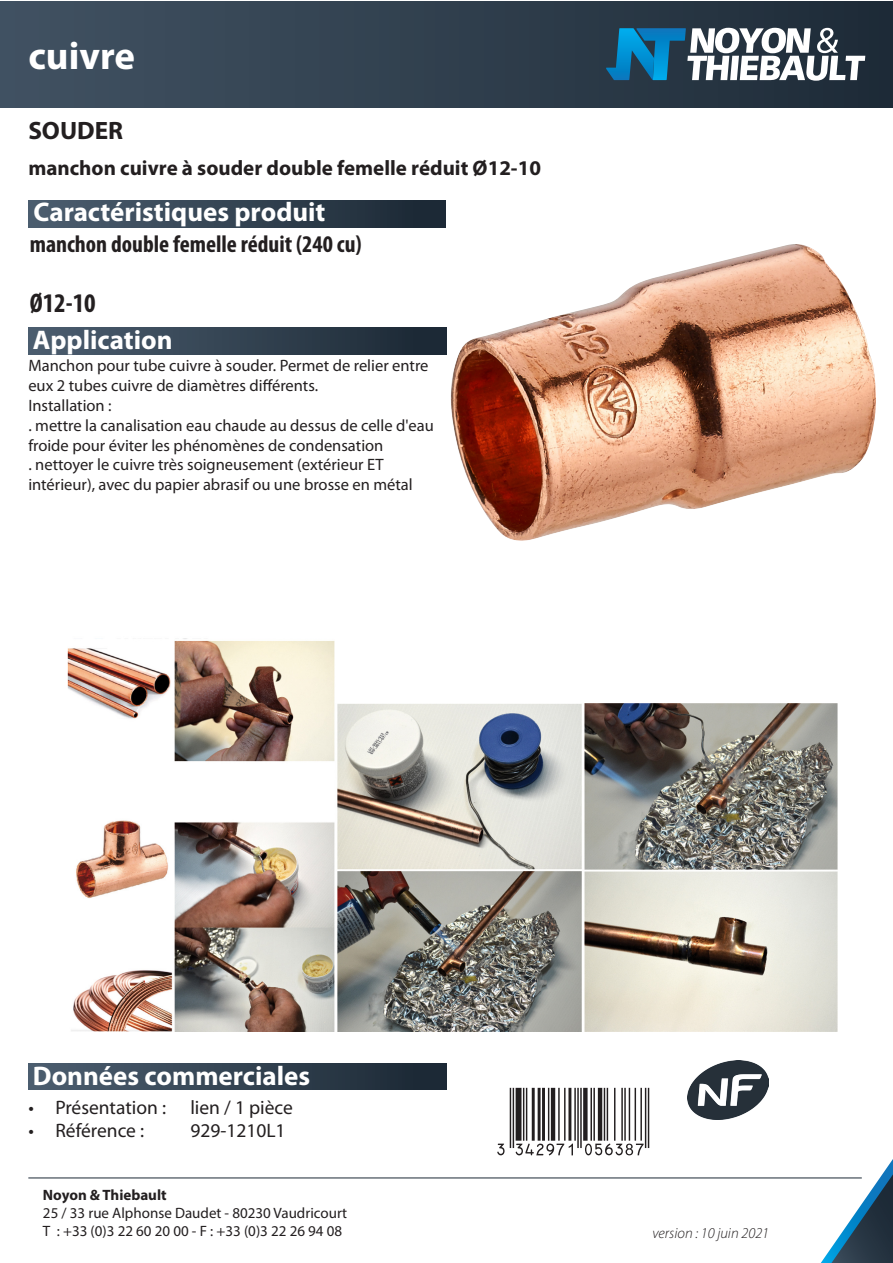
<style>
.page{position:relative;width:893px;height:1263px;background:#fff}
.page>*{position:absolute;margin:0;border:0;box-sizing:border-box;transform-origin:0 0}
.t1{font:700 39px "Myriad Pro";color:#fff}
.t2{font:700 27px "Myriad Pro";color:#fff}
.t3{font:700 condensed 27px "Myriad Pro";color:#231f20}
.t4{font:700 25.2px "Myriad Pro";color:#231f20}
.t5{font:700 condensed 24px "Myriad Pro";color:#231f20}
.t6{font:700 21px "Myriad Pro";color:#231f20}
.t7{font:19.5px "Myriad Pro";color:#231f20}
.t8{font:16.5px/19.8px "Myriad Pro";color:#231f20}
.t9{font:15px/18px "Myriad Pro";color:#231f20}
.t10{font:italic 300 15px "Myriad Pro";color:#231f20}
.s1{font-weight:700}
</style>
<div class="page">
<hr style="left:28px;top:1177px;width:834px;height:1px;background:#1c2936">
<div style="left:28px;top:201px;width:417px;height:26px;background:linear-gradient(to right,#4c5e70,#1a2834)"></div>
<div style="left:0;top:1px;width:893px;height:106px;background:linear-gradient(to right,#415262,#1e2b38)"></div>
<svg style="left:606px;top:28px;width:259px;height:53px"></svg>
<svg style="left:821px;top:1159px;width:72px;height:104px"></svg>
<img style="left:451px;top:244px;width:425px;height:297px">
<img style="left:687px;top:1060px;width:81px;height:59px">
<img style="left:68px;top:638px;width:769px;height:393px">
<div style="left:28px;top:327px;width:418px;height:27px;background:linear-gradient(to right,#4c5e70,#1b2834)"></div>
<div style="left:28px;top:1063px;width:418px;height:27px;background:linear-gradient(to right,#4c5e70,#1b2834)"></div>
<p class="t1" style="left:28px;top:31px;width:108px">cuivre</p>
<p class="t4" style="left:28px;top:114px;width:96px">SOUDER</p>
<p class="t6" style="left:28px;top:154px;width:514px">manchon cuivre à souder double femelle réduit Ø12-10</p>
<p class="t2" style="left:34px;top:195px;width:293px">Caractéristiques produit</p>
<p class="t5" style="left:30px;top:229px;width:333px">manchon double femelle réduit (240 cu)</p>
<p class="t3" style="left:30px;top:286px;width:67px">Ø12-10</p>
<p class="t2" style="left:33px;top:322px;width:141px">Application</p>
<p class="t8" style="left:28px;top:356px;width:407px">Manchon pour tube cuivre à souder. Permet de relier entre eux 2 tubes cuivre de diamètres différents.<br>Installation :<br>. mettre la canalisation eau chaude au dessus de celle d'eau froide pour éviter les phénomènes de condensation<br>. nettoyer le cuivre très soigneusement (extérieur ET intérieur), avec du papier abrasif ou une brosse en métal</p>
<p class="t2" style="left:33px;top:1058px;width:279px">Données commerciales</p>
<p class="t7" style="left:28px;top:1095px;width:266px">• Présentation : lien / 1 pièce</p>
<p class="t7" style="left:28px;top:1118px;width:117px">• Référence :</p>
<p class="t7" style="left:190px;top:1118px;width:97px">929-1210L1</p>
<p class="t9" style="left:43px;top:1185px;width:306px"><span class="s1">Noyon &amp; Thiebault<br></span>25 / 33 rue Alphonse Daudet - 80230 Vaudricourt<br>T : +33 (0)3 22 60 20 00 - F : +33 (0)3 22 26 94 08</p>
<p class="t10" style="left:652px;top:1224px;width:118px">version : 10 juin 2021</p>
</div>
